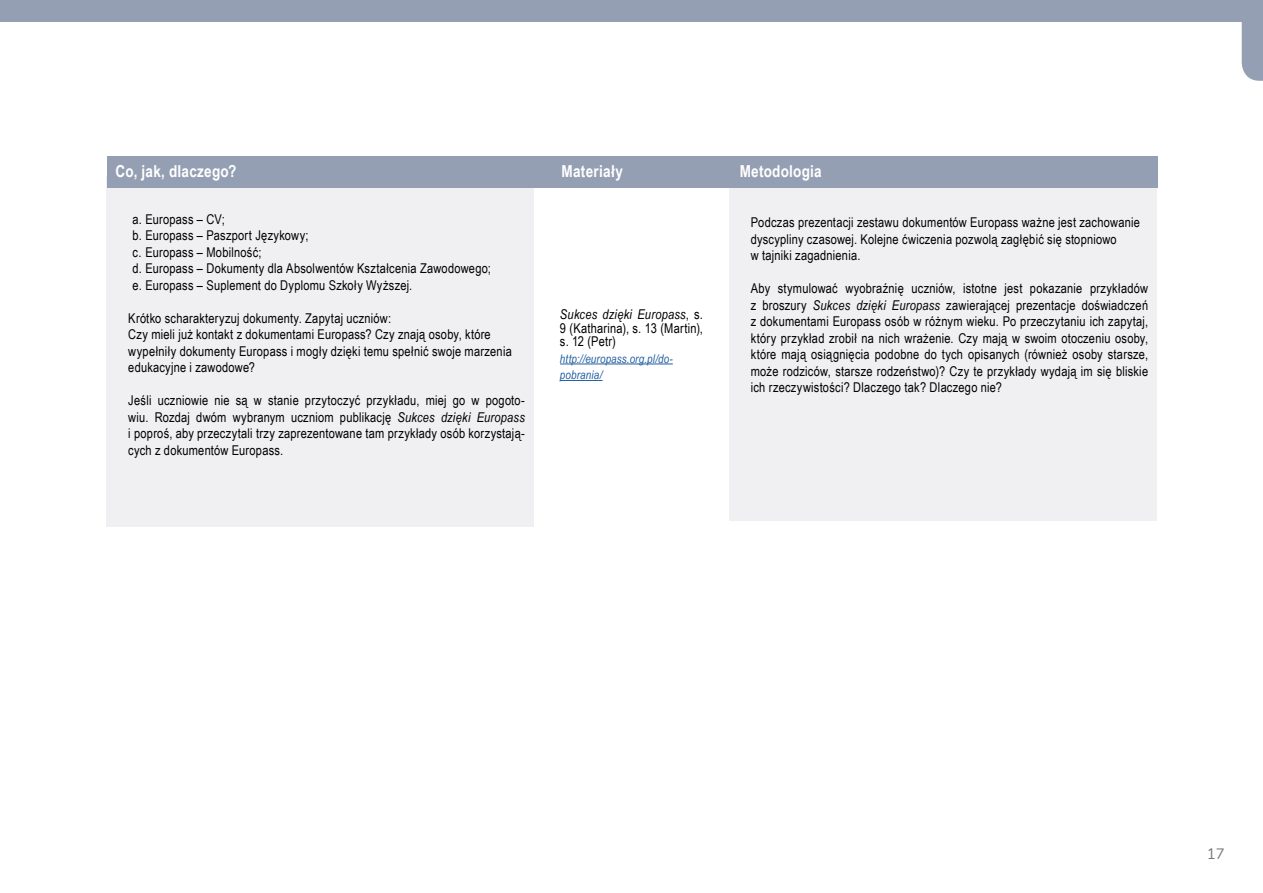
<style>
.page{position:relative;width:1263px;height:893px;background:#fff}
.page>*{position:absolute;margin:0;border:0;box-sizing:border-box;transform-origin:0 0}
.t1{font:700 16.5px "Arial Narrow";letter-spacing:.015em;color:#fff}
.t2{font:15px "Nunito";color:#77787b}
.t3{font:13.5px/16.5px "Arial Narrow";letter-spacing:.015em;color:#000}
.t4{font:italic 12px/16.5px "Arial Narrow";letter-spacing:.01em;color:#215e9e}
.s1{font-style:italic}
</style>
<div class="page">
<div style="left:106px;top:176px;width:427px;height:351px;background:#f0f0f3"></div>
<div style="left:729px;top:170px;width:428px;height:350px;background:#f0f0f3"></div>
<div style="left:107px;top:156px;width:1050px;height:31px;background:#959fb3"></div>
<hr style="left:560px;top:363px;width:113px;height:1px;background:#215e9e">
<hr style="left:560px;top:380px;width:42px;height:1px;background:#215e9e">
<div style="left:0;top:0;width:1263px;height:21px;background:#959fb3"></div>
<svg style="left:1242px;top:21px;width:21px;height:60px"></svg>
<p class="t1" style="left:116px;top:159px;width:122px">Co, jak, dlaczego?</p>
<p class="t1" style="left:562px;top:159px;width:63px">Materiały</p>
<p class="t1" style="left:740px;top:159px;width:84px">Metodologia</p>
<p class="t3" style="left:133px;top:210px;width:360px">a. Europass – CV;<br>b. Europass – Paszport Językowy;<br>c. Europass – Mobilność;<br>d. Europass – Dokumenty dla Absolwentów Kształcenia Zawodowego; e. Europass – Suplement do Dyplomu Szkoły Wyższej.</p>
<p class="t3" style="left:128px;top:309px;width:385px">Krótko scharakteryzuj dokumenty. Zapytaj uczniów:<br>Czy mieli już kontakt z dokumentami Europass? Czy znają osoby, które wypełniły dokumenty Europass i mogły dzięki temu spełnić swoje marzenia edukacyjne i zawodowe?</p>
<p class="t3" style="left:128px;top:392px;width:398px;text-align:justify">Jeśli uczniowie nie są w stanie przytoczyć przykładu, miej go w pogoto&shy;wiu. Rozdaj dwóm wybranym uczniom publikację <span class="s1">Sukces dzięki Europass </span>i poproś, aby przeczytali trzy zaprezentowane tam przykłady osób korzystają&shy;cych z dokumentów Europass.</p>
<p class="t3" style="left:751px;top:214px;width:391px">Podczas prezentacji zestawu dokumentów Europass ważne jest zachowanie dyscypliny czasowej. Kolejne ćwiczenia pozwolą zagłębić się stopniowo<br>w tajniki zagadnienia.</p>
<p class="t3" style="left:751px;top:280px;width:399px;text-align:justify">Aby stymulować wyobraźnię uczniów, istotne jest pokazanie przykładów z broszury <span class="s1">Sukces dzięki Europass</span> zawierającej prezentacje doświadczeń z dokumentami Europass osób w różnym wieku. Po przeczytaniu ich zapytaj, który przykład zrobił na nich wrażenie. Czy mają w swoim otoczeniu osoby, które mają osiągnięcia podobne do tych opisanych (również osoby starsze, może rodziców, starsze rodzeństwo)? Czy te przykłady wydają im się bliskie ich rzeczywistości? Dlaczego tak? Dlaczego nie?</p>
<p class="t3" style="left:560px;top:307px;width:145px;line-height:13.5px;text-align:justify"><span class="s1">Sukces dzięki Europass</span>, s.<br>9 (Katharina), s. 13 (Martin), s. 12 (Petr)</p>
<p class="t4" style="left:560px;top:350px;width:114px">http://europass.org.pl/do&shy;pobrania/</p>
<p class="t2" style="left:1207px;top:842px;width:19px">17</p>
</div>
